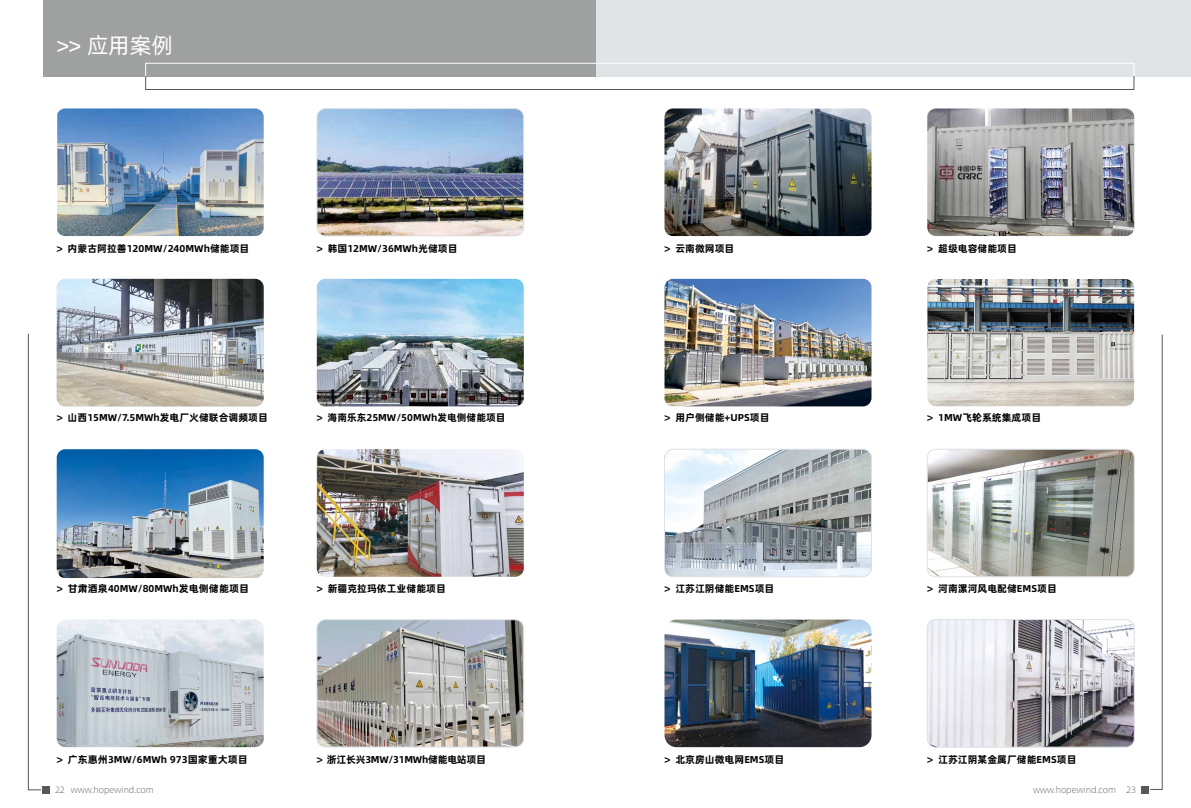
<style>
.page{position:relative;width:1191px;height:808px;background:#fff}
.page>*{position:absolute;margin:0;border:0;box-sizing:border-box;transform-origin:0 0}
.t1{font:22px "Alibaba Pu Hui Ti R";color:#fff}
.t2{font:10px "Alibaba Pu Hui Ti B";color:#000}
.t3{font:10px "Alibaba Pu Hui Ti B";letter-spacing:-.025em;color:#000}
.t4{font:9px "Alibaba Pu Hui Ti L";color:#595757}
</style>
<div class="page">
<div style="left:1140px;top:786px;width:8px;height:8px;background:#595757"></div>
<div style="left:43px;top:786px;width:7px;height:8px;background:#595757"></div>
<div style="left:595px;top:0;width:596px;height:77px;background:#e1e4e6"></div>
<svg style="left:1150px;top:334px;width:13px;height:456px"></svg>
<img style="left:57px;top:619px;width:207px;height:128px">
<img style="left:927px;top:620px;width:207px;height:127px">
<div style="left:927px;top:619px;width:207px;height:128px;border:1px solid #dde2e6;border-radius:8px"></div>
<img style="left:927px;top:279px;width:207px;height:127px">
<img style="left:664px;top:279px;width:207px;height:127px">
<img style="left:664px;top:108px;width:207px;height:128px">
<img style="left:927px;top:108px;width:207px;height:128px">
<img style="left:317px;top:620px;width:206px;height:127px">
<div style="left:317px;top:619px;width:207px;height:128px;border:1px solid #dde2e6;border-radius:9px"></div>
<img style="left:317px;top:449px;width:207px;height:128px">
<svg style="left:27px;top:333px;width:15px;height:458px"></svg>
<div style="left:43px;top:0;width:552px;height:77px;background:#9fa0a0"></div>
<img style="left:57px;top:108px;width:207px;height:128px">
<img style="left:664px;top:619px;width:207px;height:128px">
<img style="left:664px;top:449px;width:207px;height:128px">
<div style="left:664px;top:449px;width:207px;height:128px;border:1px solid #dde2e6;border-radius:9px"></div>
<img style="left:57px;top:279px;width:207px;height:127px">
<img style="left:927px;top:449px;width:207px;height:128px">
<div style="left:927px;top:449px;width:207px;height:128px;border:1px solid #dde2e6;border-radius:9px"></div>
<img style="left:317px;top:109px;width:206px;height:127px">
<div style="left:317px;top:108px;width:207px;height:128px;border:1px solid #dde2e6;border-radius:9px"></div>
<svg style="left:145px;top:63px;width:989px;height:27px"></svg>
<img style="left:317px;top:279px;width:207px;height:127px">
<img style="left:57px;top:449px;width:207px;height:129px">
<h1 class="t1" style="left:57px;top:29px;width:118px">&gt;&gt; 应用案例</h1>
<p class="t2" style="left:57px;top:240px;width:194px">&gt; 内蒙古阿拉善120MW/240MWh储能项目</p>
<p class="t2" style="left:317px;top:240px;width:142px">&gt; 韩国12MW/36MWh光储项目</p>
<p class="t2" style="left:664px;top:240px;width:71px">&gt; 云南微网项目</p>
<p class="t2" style="left:927px;top:240px;width:91px">&gt; 超级电容储能项目</p>
<p class="t2" style="left:57px;top:410px;width:213px">&gt; 山西15MW/7.5MWh发电厂火储联合调频项目</p>
<p class="t2" style="left:317px;top:410px;width:190px">&gt; 海南乐东25MW/50MWh发电侧储能项目</p>
<p class="t2" style="left:664px;top:410px;width:107px">&gt; 用户侧储能+UPS项目</p>
<p class="t2" style="left:927px;top:410px;width:115px">&gt; 1MW飞轮系统集成项目</p>
<p class="t2" style="left:57px;top:580px;width:194px">&gt; 甘肃酒泉40MW/80MWh发电侧储能项目</p>
<p class="t2" style="left:317px;top:580px;width:131px">&gt; 新疆克拉玛依工业储能项目</p>
<p class="t2" style="left:664px;top:580px;width:111px">&gt; 江苏江阴储能EMS项目</p>
<p class="t2" style="left:927px;top:580px;width:131px">&gt; 河南漯河风电配储EMS项目</p>
<p class="t2" style="left:57px;top:751px;width:193px">&gt; 广东惠州3MW/6MWh 973国家重大项目</p>
<p class="t2" style="left:927px;top:751px;width:151px">&gt; 江苏江阴某金属厂储能EMS项目</p>
<p class="t3" style="left:317px;top:751px;width:171px">&gt; 浙江长兴3MW/31MWh储能电站项目</p>
<p class="t2" style="left:664px;top:751px;width:121px">&gt; 北京房山微电网EMS项目</p>
<p class="t4" style="left:55px;top:783px;width:100px">22 www.hopewind.com</p>
<p class="t4" style="left:1033px;top:783px;width:104px">www.hopewind.com 23</p>
</div>
